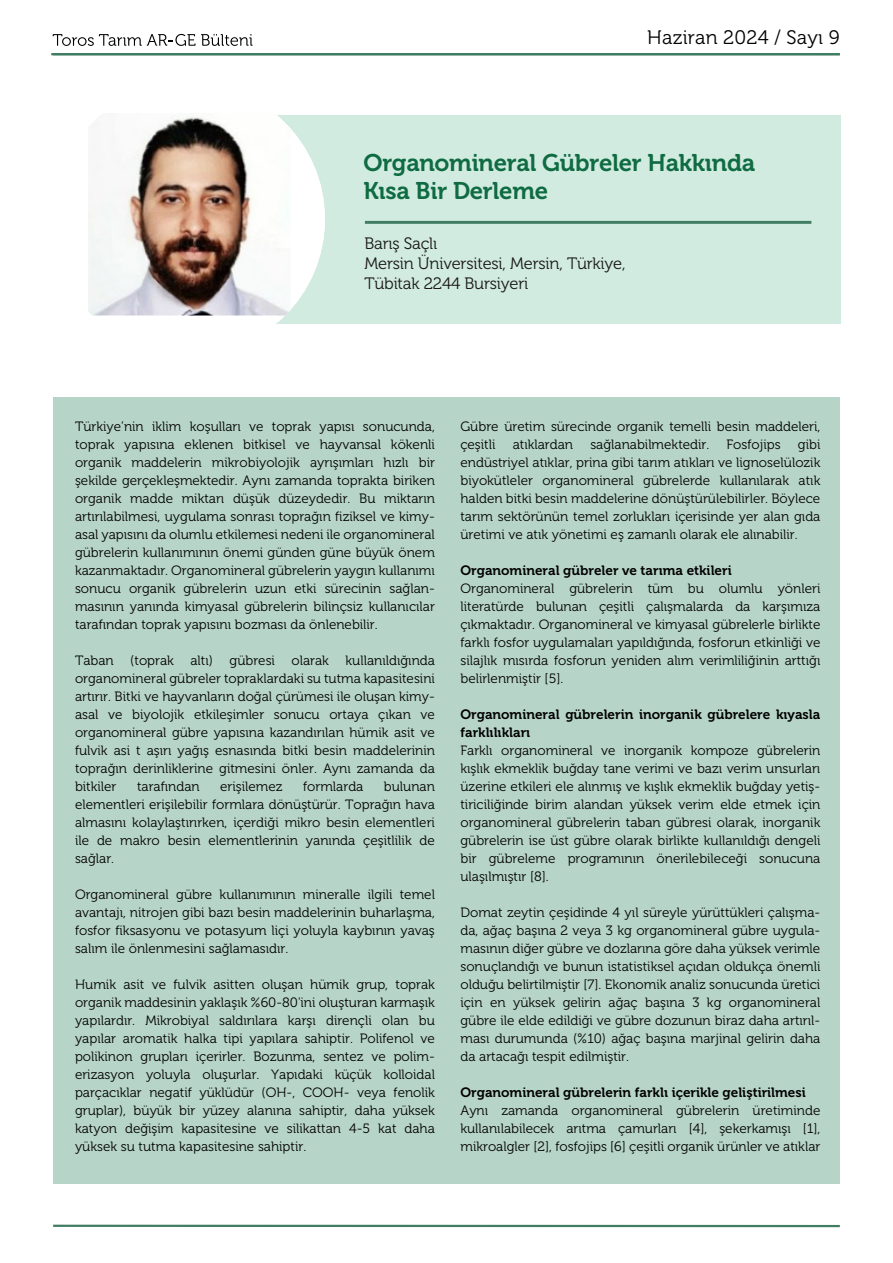
<style>
.page{position:relative;width:893px;height:1263px;background:#fff}
.page>*{position:absolute;margin:0;border:0;box-sizing:border-box;transform-origin:0 0}
.t1{font:24px/28.8px "Museo 700";letter-spacing:-.01em;color:#0f6b41}
.t2{font:19.5px "Museo 300";letter-spacing:.01em;color:#010101}
.t3{font:16.5px/19.8px "Museo 300";letter-spacing:-.01em;color:#1a1818}
.t4{font:13.5px/18px "Museo 300";color:#010101;text-align:justify}
.t5{font:13.5px/18px "Museo 700";color:#010101}
</style>
<div class="page">
<div style="left:53px;top:397px;width:787px;height:786px;background:#b7d4c9"></div>
<hr style="left:51px;top:53px;width:789px;height:2px;background:#417d62">
<hr style="left:53px;top:1225px;width:787px;height:2px;background:#417d62">
<svg style="left:53px;top:34px;width:200px;height:12px"></svg>
<div style="left:266px;top:115px;width:575px;height:208px;background:#cce9de"></div>
<hr style="left:365px;top:221px;width:446px;height:3px;background:#417d62">
<div style="left:52px;top:83px;width:273px;height:272px;background:#fff;border-radius:136px"></div>
<img style="left:88px;top:113px;width:203px;height:202px">
<h2 class="t2" style="left:647px;top:26px;width:194px">Haziran 2024 / Sayı 9</h2>
<h1 class="t1" style="left:364px;top:148px;width:393px">Organomineral Gübreler Hakkında<br>Kısa Bir Derleme</h1>
<p class="t3" style="left:364px;top:234px;width:263px">Barış Saçlı<br>Mersin Üniversitesi, Mersin, Türkiye,<br>Tübitak 2244 Bursiyeri</p>
<p class="t4" style="left:75px;top:418px;width:361px">Türkiye’nin iklim koşulları ve toprak yapısı sonucunda, toprak yapısına eklenen bitkisel ve hayvansal kökenli organik maddelerin mikrobiyolojik ayrışımları hızlı bir şekilde gerçekleşmektedir. Aynı zamanda toprakta biriken organik madde miktarı düşük düzeydedir. Bu miktarın artırılabilmesi, uygulama sonrası toprağın fiziksel ve kimy&shy;asal yapısını da olumlu etkilemesi nedeni ile organomineral gübrelerin kullanımının önemi günden güne büyük önem kazanmaktadır. Organomineral gübrelerin yaygın kullanımı sonucu organik gübrelerin uzun etki sürecinin sağlan&shy;masının yanında kimyasal gübrelerin bilinçsiz kullanıcılar tarafından toprak yapısını bozması da önlenebilir.</p>
<p class="t4" style="left:75px;top:652px;width:361px">Taban (toprak altı) gübresi olarak kullanıldığında organomineral gübreler topraklardaki su tutma kapasitesini artırır. Bitki ve hayvanların doğal çürümesi ile oluşan kimy&shy;asal ve biyolojik etkileşimler sonucu ortaya çıkan ve organomineral gübre yapısına kazandırılan hümik asit ve fulvik asi t aşırı yağış esnasında bitki besin maddelerinin toprağın derinliklerine gitmesini önler. Aynı zamanda da bitkiler</p>
<p class="t4" style="left:137px;top:778px;width:64px">tarafından</p>
<p class="t4" style="left:220px;top:778px;width:64px">erişilemez</p>
<p class="t4" style="left:303px;top:778px;width:62px">formlarda</p>
<p class="t4" style="left:75px;top:778px;width:361px;text-indent:309px">bulunan elementleri erişilebilir formlara dönüştürür. Toprağın hava almasını kolaylaştırırken, içerdiği mikro besin elementleri ile de makro besin elementlerinin yanında çeşitlilik de sağlar.</p>
<p class="t4" style="left:75px;top:886px;width:361px">Organomineral gübre kullanımının mineralle ilgili temel avantajı, nitrojen gibi bazı besin maddelerinin buharlaşma, fosfor fiksasyonu ve potasyum liçi yoluyla kaybının yavaş salım ile önlenmesini sağlamasıdır.</p>
<p class="t4" style="left:75px;top:976px;width:361px">Humik asit ve fulvik asitten oluşan hümik grup, toprak organik maddesinin yaklaşık %60-80'ini oluşturan karmaşık yapılardır. Mikrobiyal saldırılara karşı dirençli olan bu yapılar aromatik halka tipi yapılara sahiptir. Polifenol ve polikinon grupları içerirler. Bozunma, sentez ve polim&shy;erizasyon yoluyla oluşurlar. Yapıdaki küçük kolloidal parçacıklar negatif yüklüdür (OH-, COOH- veya fenolik gruplar), büyük bir yüzey alanına sahiptir, daha yüksek katyon değişim kapasitesine ve silikattan 4-5 kat daha yüksek su tutma kapasitesine sahiptir.</p>
<p class="t4" style="left:460px;top:418px;width:361px">Gübre üretim sürecinde organik temelli besin maddeleri, çeşitli</p>
<p class="t4" style="left:513px;top:436px;width:62px">atıklardan</p>
<p class="t4" style="left:590px;top:436px;width:121px">sağlanabilmektedir.</p>
<p class="t4" style="left:727px;top:436px;width:56px">Fosfojips</p>
<p class="t4" style="left:460px;top:436px;width:361px;text-indent:337px">gibi endüstriyel atıklar, prina gibi tarım atıkları ve lignoselülozik biyokütleler organomineral gübrelerde kullanılarak atık halden bitki besin maddelerine dönüştürülebilirler. Böylece tarım sektörünün temel zorlukları içerisinde yer alan gıda üretimi ve atık yönetimi eş zamanlı olarak ele alınabilir.</p>
<p class="t5" style="left:460px;top:561px;width:273px">Organomineral gübreler ve tarıma etkileri</p>
<p class="t4" style="left:460px;top:580px;width:361px">Organomineral gübrelerin tüm bu olumlu yönleri literatürde bulunan çeşitli çalışmalarda da karşımıza çıkmaktadır. Organomineral ve kimyasal gübrelerle birlikte farklı fosfor uygulamaları yapıldığında, fosforun etkinliği ve silajlık mısırda fosforun yeniden alım verimliliğinin arttığı belirlenmiştir [5].</p>
<p class="t5" style="left:460px;top:705px;width:361px">Organomineral gübrelerin inorganik gübrelere kıyasla farklılıkları</p>
<p class="t4" style="left:460px;top:741px;width:361px">Farklı organomineral ve inorganik kompoze gübrelerin kışlık ekmeklik buğday tane verimi ve bazı verim unsurları üzerine etkileri ele alınmış ve kışlık ekmeklik buğday yetiş&shy;tiriciliğinde birim alandan yüksek verim elde etmek için organomineral gübrelerin taban gübresi olarak, inorganik gübrelerin ise üst gübre olarak birlikte kullanıldığı dengeli bir gübreleme programının önerilebileceği sonucuna ulaşılmıştır [8].</p>
<p class="t4" style="left:460px;top:903px;width:361px">Domat zeytin çeşidinde 4 yıl süreyle yürüttükleri çalışma&shy;da, ağaç başına 2 veya 3 kg organomineral gübre uygula&shy;masının diğer gübre ve dozlarına göre daha yüksek verimle sonuçlandığı ve bunun istatistiksel açıdan oldukça önemli olduğu belirtilmiştir [7]. Ekonomik analiz sonucunda üretici için en yüksek gelirin ağaç başına 3 kg organomineral gübre ile elde edildiği ve gübre dozunun biraz daha artırıl&shy;ması durumunda (%10) ağaç başına marjinal gelirin daha da artacağı tespit edilmiştir.</p>
<p class="t5" style="left:460px;top:1083px;width:347px">Organomineral gübrelerin farklı içerikle geliştirilmesi</p>
<p class="t4" style="left:460px;top:1101px;width:361px">Aynı zamanda organomineral gübrelerin üretiminde kullanılabilecek arıtma çamurları [4], şekerkamışı [1], mikroalgler [2], fosfojips [6] çeşitli organik ürünler ve atıklar</p>
</div>
